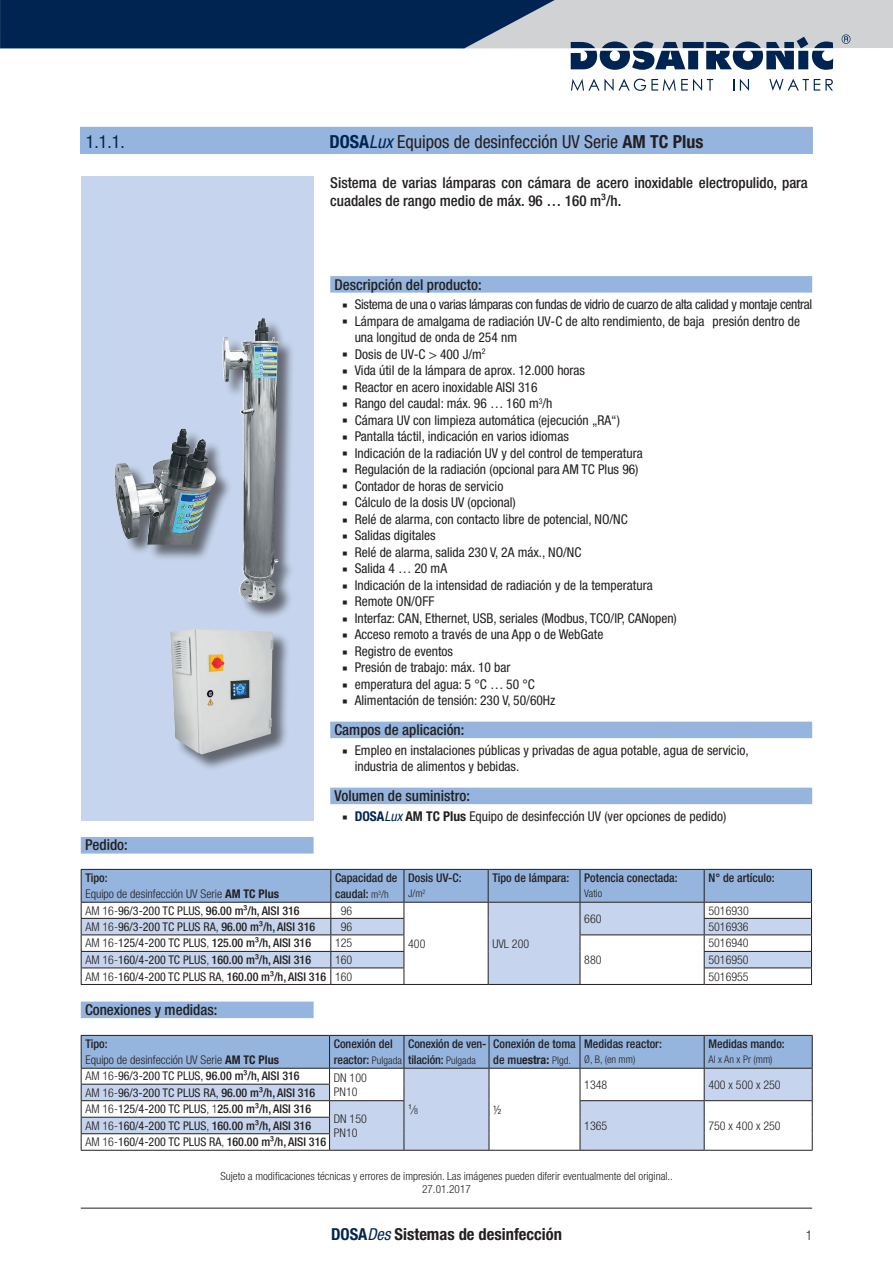
<style>
.page{position:relative;width:893px;height:1263px;background:#fff}
.page>*{position:absolute;margin:0;border:0;box-sizing:border-box;transform-origin:0 0}
.t1{font:condensed 18px "Helvetica Neue LT Pro";color:#231f20}
.t2{font:condensed 18px "Helvetica Neue LT Pro";color:#002451}
.t3{font:700 condensed 16.5px "Helvetica Neue LT Pro";color:#231f20}
.t4{font:500 condensed 15px/18px "Helvetica Neue LT Pro";color:#231f20}
.t5{font:condensed 13.5px/16.5px "Helvetica Neue LT Pro";color:#231f20}
.t6{font:300 condensed 13.5px "Helvetica Neue LT Pro";color:#231f20}
.t7{font:500 condensed 12px/16.5px "Helvetica Neue LT Pro";color:#231f20}
.t8{font:300 condensed 12px/16.5px "Helvetica Neue LT Pro";color:#231f20}
.t9{font:condensed 12px "Helvetica Neue LT Pro";color:#231f20}
.t10{font:300 condensed 11.25px/13.5px "Helvetica Neue LT Pro";color:#231f20;text-align:center}
.t11{font:300 condensed 10.5px "Helvetica Neue LT Pro";color:#231f20}
.s1{font-weight:700;color:#002451}
.s2{font-style:italic;color:#002451}
.s3{font-weight:700}
.s4{font-weight:500}
.s5{font-weight:300;font-size:10.5px}
.s6{font-weight:300}
.s7{font-weight:400}
.s8{font-size:8.25px}
.s9{color:#002451}
.s10{font-weight:400;font-style:italic;color:#002451}
</style>
<div class="page">
<hr style="left:81px;top:1208px;width:731px;height:1px;background:#231f20">
<svg style="left:571px;top:79px;width:142px;height:12px"></svg>
<svg style="left:733px;top:79px;width:1px;height:12px"></svg>
<svg style="left:740px;top:79px;width:9px;height:12px"></svg>
<svg style="left:769px;top:79px;width:64px;height:12px"></svg>
<svg style="left:0;top:0;width:893px;height:70px"></svg>
<div style="left:81px;top:176px;width:232px;height:645px;background:#c6d5ed"></div>
<div style="left:116px;top:319px;width:180px;height:301px;background:#231f20;opacity:.6"></div>
<img style="left:222px;top:318px;width:57px;height:285px">
<div style="left:171px;top:630px;width:120px;height:141px;background:#231f20;opacity:.6"></div>
<img style="left:170px;top:629px;width:104px;height:126px">
<div style="left:80px;top:127px;width:733px;height:27px;background:#95b5de"></div>
<div style="left:81px;top:837px;width:233px;height:16px;background:#95b5de"></div>
<hr style="left:704px;top:984px;width:108px;height:1px;background:#231f20">
<hr style="left:331px;top:984px;width:73px;height:1px;background:#231f20">
<hr style="left:404px;top:984px;width:84px;height:1px;background:#231f20">
<hr style="left:488px;top:984px;width:92px;height:1px;background:#231f20">
<hr style="left:580px;top:984px;width:124px;height:1px;background:#231f20">
<hr style="left:81px;top:984px;width:250px;height:1px;background:#231f20">
<svg style="left:81px;top:869px;width:731px;height:115px"></svg>
<div style="left:330px;top:276px;width:482px;height:17px;background:#95b5de"></div>
<div style="left:330px;top:722px;width:482px;height:16px;background:#95b5de"></div>
<div style="left:330px;top:788px;width:482px;height:16px;background:#95b5de"></div>
<div style="left:81px;top:1001px;width:233px;height:17px;background:#95b5de"></div>
<hr style="left:404px;top:1150px;width:85px;height:1px;background:#231f20">
<hr style="left:81px;top:1150px;width:249px;height:1px;background:#231f20">
<hr style="left:489px;top:1150px;width:91px;height:1px;background:#231f20">
<hr style="left:330px;top:1150px;width:74px;height:1px;background:#231f20">
<hr style="left:580px;top:1150px;width:124px;height:1px;background:#231f20">
<hr style="left:704px;top:1150px;width:109px;height:1px;background:#231f20">
<svg style="left:81px;top:1035px;width:732px;height:115px"></svg>
<h1 class="t2" style="left:86px;top:131px;width:40px">1.1.1.</h1>
<h1 class="t1" style="left:329px;top:131px;width:376px"><span class="s1">DOSA</span><span class="s2">Lux</span> Equipos de desinfección UV Serie <span class="s3">AM TC Plus</span></h1>
<p class="t4" style="left:330px;top:173px;width:479px">Sistema de varias lámparas con cámara de acero inoxidable electropulido, para cuadales de rango medio de máx. 96 … 160 m³/h.</p>
<p class="t4" style="left:334px;top:275px;width:149px">Descripción del producto:</p>
<p class="t5" style="left:355px;top:296px;width:459px">Sistema de una o varias lámparas con fundas de vidrio de cuarzo de alta calidad y montaje central Lámpara de amalgama de radiación UV-C de alto rendimiento, de baja presión dentro de una longitud de onda de 254 nm<br>Dosis de UV-C &gt; 400 J/m<sup>2<br></sup>Vida útil de la lámpara de aprox. 12.000 horas<br>Reactor en acero inoxidable AISI 316<br>Rango del caudal: máx. 96 … 160 m<sup>3</sup>/h<br>Cámara UV con limpieza automática (ejecución „RA“)<br>Pantalla táctil, indicación en varios idiomas<br>Indicación de la radiación UV y del control de temperatura<br>Regulación de la radiación (opcional para AM TC Plus 96)<br>Contador de horas de servicio<br>Cálculo de la dosis UV (opcional)<br>Relé de alarma, con contacto libre de potencial, NO/NC<br>Salidas digitales<br>Relé de alarma, salida 230 V, 2A máx., NO/NC<br>Salida 4 … 20 mA<br>Indicación de la intensidad de radiación y de la temperatura<br>Remote ON/OFF<br>Interfaz: CAN, Ethernet, USB, seriales (Modbus, TCO/IP, CANopen)<br>Acceso remoto a través de una App o de WebGate<br>Registro de eventos<br>Presión de trabajo: máx. 10 bar<br>emperatura del agua: 5 °C … 50 °C<br>Alimentación de tensión: 230 V, 50/60Hz</p>
<p class="t4" style="left:334px;top:721px;width:131px">Campos de aplicación:</p>
<p class="t5" style="left:355px;top:741px;width:395px">Empleo en instalaciones públicas y privadas de agua potable, agua de servicio, industria de alimentos y bebidas.</p>
<p class="t4" style="left:334px;top:787px;width:137px">Volumen de suministro:</p>
<p class="t5" style="left:355px;top:807px;width:373px"><span class="s1">DOSA</span><span class="s2">Lux</span> <span class="s3">AM TC Plus</span> Equipo de desinfección UV (ver opciones de pedido)</p>
<p class="t4" style="left:85px;top:836px;width:44px">Pedido:</p>
<p class="t8" style="left:85px;top:869px;width:195px"><span class="s4">Tipo:<br></span>Equipo de desinfección UV Serie <span class="s3">AM TC Plus</span></p>
<p class="t7" style="left:335px;top:869px;width:64px">Capacidad de caudal: <span class="s5">m</span><sup>3</sup><span class="s5">/h</span></p>
<p class="t7" style="left:408px;top:869px;width:55px">Dosis UV-C:</p>
<p class="t11" style="left:408px;top:888px;width:19px">J/m<sup>2</sup></p>
<p class="t7" style="left:492px;top:869px;width:187px">Tipo de lámpara: Potencia conectada:</p>
<p class="t11" style="left:584px;top:888px;width:20px">Vatio</p>
<p class="t7" style="left:708px;top:869px;width:68px">N° de artículo:</p>
<p class="t7" style="left:85px;top:902px;width:216px"><span class="s6">AM 16-</span><span class="s7">96/3-200 TC PLUS,</span> 96.00 m³/h, AISI 316</p>
<p class="t8" style="left:341px;top:902px;width:13px">96</p>
<p class="t8" style="left:708px;top:902px;width:42px">5016930</p>
<p class="t8" style="left:584px;top:910px;width:19px">660</p>
<p class="t9" style="left:85px;top:919px;width:231px"><span class="s6">AM 16-</span>96/3-200 TC PLUS RA, <span class="s4">96.00 m³/h, AISI 316</span></p>
<p class="t8" style="left:341px;top:918px;width:13px">96</p>
<p class="t8" style="left:708px;top:918px;width:42px">5016936</p>
<p class="t7" style="left:85px;top:935px;width:227px"><span class="s6">AM 16-</span><span class="s7">125/4-200 TC PLUS</span><span class="s6">,</span> 125.00 m³/h, AISI 316</p>
<p class="t8" style="left:335px;top:935px;width:19px">125</p>
<p class="t8" style="left:584px;top:951px;width:19px">880</p>
<p class="t8" style="left:708px;top:935px;width:42px">5016940</p>
<p class="t8" style="left:408px;top:935px;width:19px">400</p>
<p class="t8" style="left:492px;top:935px;width:38px">UVL 200</p>
<p class="t7" style="left:85px;top:951px;width:227px"><span class="s6">AM 16-</span><span class="s7">160/4-200 TC PLUS</span><span class="s6">,</span> 160.00 m³/h, AISI 316</p>
<p class="t8" style="left:335px;top:951px;width:19px">160</p>
<p class="t8" style="left:708px;top:951px;width:42px">5016950</p>
<p class="t7" style="left:85px;top:968px;width:268px"><span class="s6">AM 16-</span><span class="s7">160/4-200 TC PLUS RA</span><span class="s6">,</span> 160.00 m³/h, AISI 316 <span class="s6">160</span></p>
<p class="t8" style="left:708px;top:968px;width:42px">5016955</p>
<p class="t4" style="left:85px;top:1000px;width:134px">Conexiones y medidas:</p>
<p class="t8" style="left:85px;top:1035px;width:195px"><span class="s4">Tipo:<br></span>Equipo de desinfección UV Serie <span class="s3">AM TC Plus</span></p>
<p class="t7" style="left:334px;top:1035px;width:70px">Conexión del reactor: <span class="s5">Pulgada</span></p>
<p class="t7" style="left:408px;top:1035px;width:80px">Conexión de ven&shy;tilación: <span class="s5">Pulgada</span></p>
<p class="t7" style="left:493px;top:1035px;width:84px">Conexión de toma de mu<span class="s3">estra:</span> <span class="s5">Plgd.</span></p>
<p class="t7" style="left:584px;top:1035px;width:79px">Medidas reactor:</p>
<p class="t11" style="left:584px;top:1054px;width:53px">Ø, B, (en mm)</p>
<p class="t7" style="left:708px;top:1035px;width:78px">Medidas mando:</p>
<p class="t11" style="left:708px;top:1054px;width:66px">Al x An x Pr (mm)</p>
<p class="t7" style="left:85px;top:1068px;width:216px"><span class="s6">AM 16-</span><span class="s7">96/3-200 TC PLUS,</span> 96.00 m³/h, AISI 316</p>
<p class="t8" style="left:334px;top:1070px;width:35px;line-height:14.4px">DN 100<br>PN10</p>
<p class="t8" style="left:584px;top:1076px;width:25px">1348</p>
<p class="t8" style="left:708px;top:1076px;width:74px">400 x 500 x 250</p>
<p class="t7" style="left:85px;top:1084px;width:231px"><span class="s6">AM 16-</span><span class="s7">96/3-200 TC PLUS RA,</span> 96.00 m³/h, AISI 316<br><span class="s6">AM 16-</span><span class="s7">125/4-200 TC PLUS</span><span class="s6">, 1</span>25.00 m³/h, AISI 316</p>
<p class="t8" style="left:408px;top:1101px;width:11px">1/<span class="s8">8</span></p>
<p class="t8" style="left:493px;top:1101px;width:10px">1/2</p>
<p class="t8" style="left:334px;top:1111px;width:35px;line-height:14.4px">DN 150<br>PN10</p>
<p class="t7" style="left:85px;top:1117px;width:227px"><span class="s6">AM 16-</span><span class="s7">160/4-200 TC PLUS</span><span class="s6">,</span> 160.00 m³/h, AISI 316</p>
<p class="t8" style="left:584px;top:1117px;width:25px">1365</p>
<p class="t8" style="left:708px;top:1117px;width:74px">750 x 400 x 250</p>
<p class="t7" style="left:85px;top:1133px;width:242px"><span class="s6">AM 16-</span><span class="s7">160/4-200 TC PLUS RA</span><span class="s6">,</span> 160.00 m³/h, AISI 316</p>
<p class="t10" style="left:220px;top:1169px;width:454px">Sujeto a modificaciones técnicas y errores de impresión. Las imágenes pueden diferir eventualmente del original..<br>27.01.2017</p>
<p class="t3" style="left:331px;top:1224px;width:232px"><span class="s9">DOSA</span><span class="s10">Des</span> Sistemas de desinfección</p>
<p class="t6" style="left:806px;top:1227px;width:8px">1</p>
</div>
